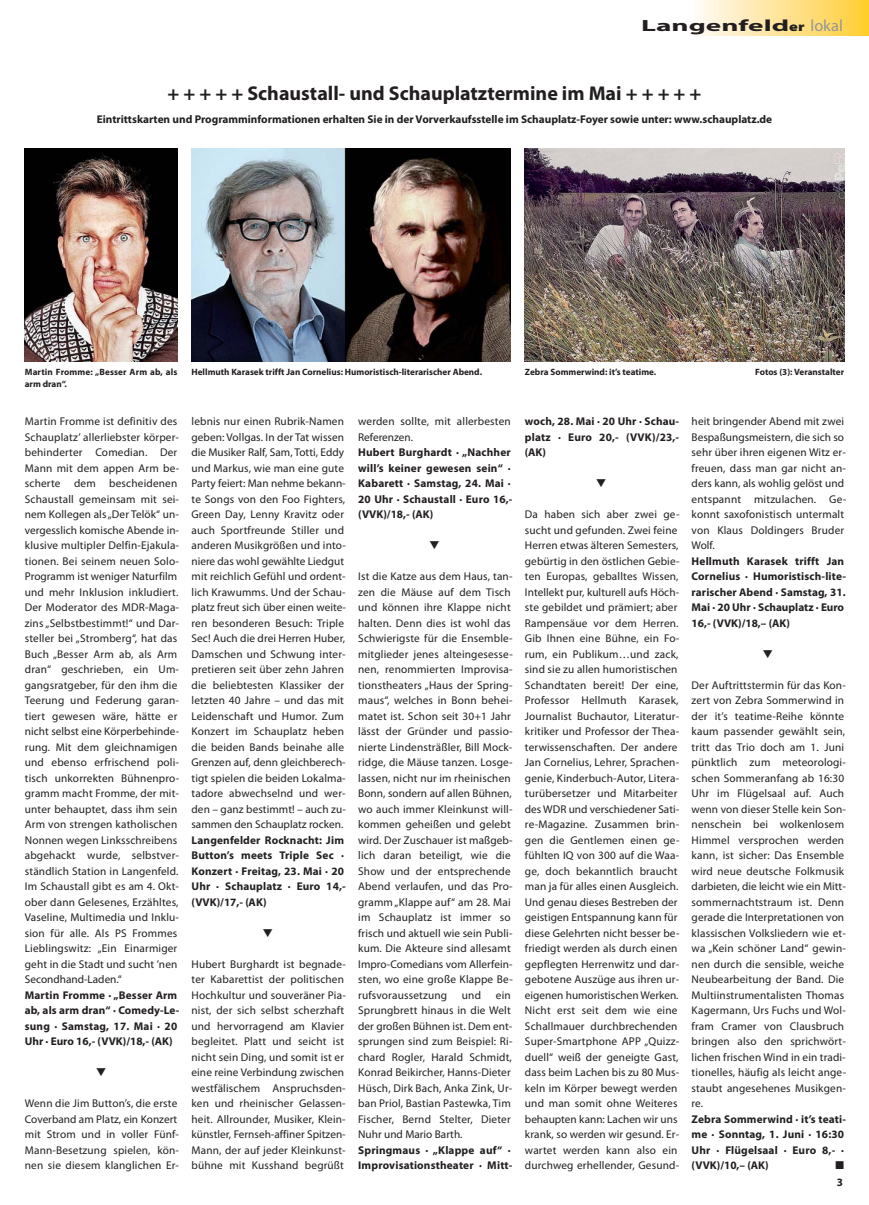
<style>
.page{position:relative;width:869px;height:1205px;background:#fff}
.page>*{position:absolute;margin:0;border:0;box-sizing:border-box;transform-origin:0 0}
.t1{font:700 20px "Myriad Pro";color:#231f20}
.t2{font:700 16.25px "Myriad Pro";color:#231f20;scale:1.8 1}
.t3{font:11.25px/15.5px "Myriad Pro";letter-spacing:.015em;color:#231f20}
.t4{font:700 11.25px/15.5px "Myriad Pro";letter-spacing:.015em;color:#231f20}
.t5{font:11.25px "Zapf Dingbats ITC";color:#231f20}
.t6{font:700 9.12px/11.6px "Myriad Pro";color:#231f20}
.s1{font-weight:900;font-size:13px}
.s2{font-weight:400;color:#939598}
</style>
<div class="page">
<div style="left:691px;top:0;width:177px;height:35px;background:linear-gradient(to right,#fffbfc,#ffcd36)"></div>
<img style="left:25px;top:149px;width:152px;height:212px">
<img style="left:524px;top:149px;width:319px;height:212px">
<img style="left:191px;top:149px;width:319px;height:212px">
<h2 class="t2" style="left:641px;top:20px;width:113px">Langenfeld<span class="s1">er</span> <span class="s2">lokal</span></h2>
<h1 class="t1" style="left:167px;top:85px;width:535px">+ + + + + Schaustall- und Schauplatztermine im Mai + + + + +</h1>
<p class="t4" style="left:97px;top:113px;width:676px">Eintrittskarten und Programminformationen erhalten Sie in der Vorverkaufsstelle im Schauplatz-Foyer sowie unter: www.schauplatz.de</p>
<p class="t6" style="left:25px;top:367px;width:154px">Martin Fromme: „Besser Arm ab, als arm dran“.</p>
<p class="t6" style="left:191px;top:367px;width:292px">Hellmuth Karasek trifft Jan Cornelius: Humoristisch-literarischer Abend.</p>
<p class="t6" style="left:524px;top:367px;width:133px">Zebra Sommerwind: it’s teatime.</p>
<p class="t6" style="left:754px;top:367px;width:90px">Fotos (3): Veranstalter</p>
<p class="t3" style="left:25px;top:414px;width:156px">Martin Fromme ist definitiv des<br>Schauplatz’ allerliebster körper&shy;behinderter Comedian. Der<br>Mann mit dem appen Arm be&shy;scherte dem bescheidenen<br>Schaustall gemeinsam mit sei&shy;nem Kollegen als „Der Telök“ un&shy;vergesslich komische Abende in&shy;klusive multipler Delfin-Ejakula&shy;tionen. Bei seinem neuen Solo-<br>Programm ist weniger Naturfilm und mehr Inklusion inkludiert.<br>Der Moderator des MDR-Maga&shy;zins „Selbstbestimmt!“ und Dar&shy;steller bei „Stromberg“, hat das<br>Buch „Besser Arm ab, als Arm dran“ geschrieben, ein Um&shy;gangsratgeber, für den ihm die<br>Teerung und Federung garan&shy;tiert gewesen wäre, hätte er nicht selbst eine Körperbehinde&shy;rung. Mit dem gleichnamigen und ebenso erfrischend poli&shy;tisch unkorrekten Bühnenpro&shy;gramm macht Fromme, der mit&shy;unter behauptet, dass ihm sein<br>Arm von strengen katholischen<br>Nonnen wegen Linksschreibens abgehackt wurde, selbstver&shy;ständlich Station in Langenfeld.<br>Im Schaustall gibt es am 4. Okt&shy;ober dann Gelesenes, Erzähltes,<br>Vaseline, Multimedia und Inklu&shy;sion für alle. Als PS Frommes<br>Lieblingswitz: „Ein Einarmiger geht in die Stadt und sucht ’nen<br>Secondhand-Laden.“</p>
<p class="t4" style="left:25px;top:988px;width:156px">Martin Fromme · „Besser Arm ab, als arm dran“ · Comedy-Le&shy;sung · Samstag, 17. Mai · 20<br>Uhr · Euro 16,- (VVK)/18,- (AK)</p>
<p class="t3" style="left:25px;top:1097px;width:156px">Wenn die Jim Button’s, die erste<br>Coverband am Platz, ein Konzert mit Strom und in voller Fünf-<br>Mann-Besetzung spielen, kön&shy;nen sie diesem klanglichen Er-</p>
<p class="t3" style="left:191px;top:415px;width:156px">lebnis nur einen Rubrik-Namen geben: Vollgas. In der Tat wissen die Musiker Ralf, Sam, Totti, Eddy und Markus, wie man eine gute<br>Party feiert: Man nehme bekann&shy;te Songs von den Foo Fighters,<br>Green Day, Lenny Kravitz oder auch Sportfreunde Stiller und anderen Musikgrößen und into&shy;niere das wohl gewählte Liedgut mit reichlich Gefühl und ordent&shy;lich Krawumms. Und der Schau&shy;platz freut sich über einen weite&shy;ren besonderen Besuch: Triple<br>Sec! Auch die drei Herren Huber,<br>Damschen und Schwung inter&shy;pretieren seit über zehn Jahren die beliebtesten Klassiker der letzten 40 Jahre – und das mit<br>Leidenschaft und Humor. Zum<br>Konzert im Schauplatz heben die beiden Bands beinahe alle<br>Grenzen auf, denn gleichberech&shy;tigt spielen die beiden Lokalma&shy;tadore abwechselnd und wer&shy;den – ganz bestimmt! – auch zu&shy;sammen den Schauplatz rocken.</p>
<p class="t4" style="left:191px;top:833px;width:156px">Langenfelder Rocknacht: Jim<br>Button’s meets Triple Sec ·<br>Konzert · Freitag, 23. Mai · 20<br>Uhr · Schauplatz · Euro 14,- (VVK)/17,- (AK)</p>
<p class="t3" style="left:191px;top:957px;width:156px">Hubert Burghardt ist begnade&shy;ter Kabarettist der politischen<br>Hochkultur und souveräner Pia&shy;nist, der sich selbst scherzhaft und hervorragend am Klavier begleitet. Platt und seicht ist nicht sein Ding, und somit ist er eine reine Verbindung zwischen westfälischem Anspruchsden&shy;ken und rheinischer Gelassen&shy;heit. Allrounder, Musiker, Klein&shy;künstler, Fernseh-affiner Spitzen-<br>Mann, der auf jeder Kleinkunst&shy;bühne mit Kusshand begrüßt</p>
<p class="t3" style="left:358px;top:415px;width:154px">werden sollte, mit allerbesten<br>Referenzen.</p>
<p class="t4" style="left:358px;top:446px;width:156px">Hubert Burghardt · „Nachher will’s keiner gewesen sein“ ·<br>Kabarett · Samstag, 24. Mai ·<br>20 Uhr · Schaustall · Euro 16,- (VVK)/18,- (AK)</p>
<p class="t3" style="left:358px;top:570px;width:156px">Ist die Katze aus dem Haus, tan&shy;zen die Mäuse auf dem Tisch und können ihre Klappe nicht halten. Denn dies ist wohl das<br>Schwierigste für die Ensemble&shy;mitglieder jenes alteingesesse&shy;nen, renommierten Improvisa&shy;tionstheaters „Haus der Spring&shy;maus“, welches in Bonn behei&shy;matet ist. Schon seit 30+1 Jahr lässt der Gründer und passio&shy;nierte Lindensträßler, Bill Mock&shy;ridge, die Mäuse tanzen. Losge&shy;lassen, nicht nur im rheinischen<br>Bonn, sondern auf allen Bühnen, wo auch immer Kleinkunst will&shy;kommen geheißen und gelebt wird. Der Zuschauer ist maßgeb&shy;lich daran beteiligt, wie die<br>Show und der entsprechende<br>Abend verlaufen, und das Pro&shy;gramm „Klappe auf“ am 28. Mai im Schauplatz ist immer so frisch und aktuell wie sein Publi&shy;kum. Die Akteure sind allesamt<br>Impro-Comedians vom Allerfein&shy;sten, wo eine große Klappe Be&shy;rufsvoraussetzung</p>
<p class="t3" style="left:461px;top:988px;width:21px">und</p>
<p class="t3" style="left:358px;top:988px;width:156px;text-indent:138px">ein<br>Sprungbrett hinaus in die Welt der großen Bühnen ist. Dem ent&shy;sprungen sind zum Beispiel: Ri&shy;chard Rogler, Harald Schmidt,<br>Konrad Beikircher, Hanns-Dieter<br>Hüsch, Dirk Bach, Anka Zink, Ur&shy;ban Priol, Bastian Pastewka, Tim<br>Fischer, Bernd Stelter, Dieter<br>Nuhr und Mario Barth.</p>
<p class="t4" style="left:358px;top:1143px;width:156px">Springmaus · „Klappe auf“ ·<br>Improvisationstheater · Mitt-</p>
<p class="t4" style="left:524px;top:415px;width:156px;text-align:justify">woch, 28. Mai · 20 Uhr · Schau&shy;platz · Euro 20,- (VVK)/23,- (AK)</p>
<p class="t3" style="left:524px;top:508px;width:156px">Da haben sich aber zwei ge&shy;sucht und gefunden. Zwei feine<br>Herren etwas älteren Semesters, gebürtig in den östlichen Gebie&shy;ten Europas, geballtes Wissen,<br>Intellekt pur, kulturell aufs Höch&shy;ste gebildet und prämiert; aber<br>Rampensäue vor dem Herren.<br>Gib Ihnen eine Bühne, ein Fo&shy;rum, ein Publikum…und zack, sind sie zu allen humoristischen<br>Schandtaten bereit! Der eine,<br>Professor Hellmuth Karasek,<br>Journalist Buchautor, Literatur&shy;kritiker und Professor der Thea&shy;terwissenschaften. Der andere<br>Jan Cornelius, Lehrer, Sprachen&shy;genie, Kinderbuch-Autor, Litera&shy;turübersetzer und Mitarbeiter des WDR und verschiedener Sati&shy;re-Magazine. Zusammen brin&shy;gen die Gentlemen einen ge&shy;fühlten IQ von 300 auf die Waa&shy;ge, doch bekanntlich braucht man ja für alles einen Ausgleich.<br>Und genau dieses Bestreben der geistigen Entspannung kann für diese Gelehrten nicht besser be&shy;friedigt werden als durch einen gepflegten Herrenwitz und dar&shy;gebotene Auszüge aus ihren ur&shy;eigenen humoristischen Werken.<br>Nicht erst seit dem wie eine<br>Schallmauer durchbrechenden<br>Super-Smartphone APP „Quizz&shy;duell“ weiß der geneigte Gast, dass beim Lachen bis zu 80 Mus&shy;keln im Körper bewegt werden und man somit ohne Weiteres behaupten kann: Lachen wir uns krank, so werden wir gesund. Er&shy;wartet werden kann also ein durchweg erhellender, Gesund-</p>
<p class="t3" style="left:691px;top:415px;width:156px">heit bringender Abend mit zwei<br>Bespaßungsmeistern, die sich so sehr über ihren eigenen Witz er&shy;freuen, dass man gar nicht an&shy;ders kann, als wohlig gelöst und entspannt mitzulachen. Ge&shy;konnt saxofonistisch untermalt von Klaus Doldingers Bruder<br>Wolf.</p>
<p class="t4" style="left:691px;top:554px;width:156px">Hellmuth Karasek trifft Jan<br>Cornelius · Humoristisch-lite&shy;rarischer Abend · Samstag, 31.<br>Mai · 20 Uhr · Schauplatz · Euro<br>16,- (VVK)/18,– (AK)</p>
<p class="t3" style="left:691px;top:678px;width:156px">Der Auftrittstermin für das Kon&shy;zert von Zebra Sommerwind in der it’s teatime-Reihe könnte kaum passender gewählt sein, tritt das Trio doch am 1. Juni pünktlich zum meteorologi&shy;schen Sommeranfang ab 16:30<br>Uhr im Flügelsaal auf. Auch wenn von dieser Stelle kein Son&shy;nenschein bei wolkenlosem<br>Himmel versprochen werden kann, ist sicher: Das Ensemble wird neue deutsche Folkmusik darbieten, die leicht wie ein Mitt&shy;sommernachtstraum ist. Denn gerade die Interpretationen von klassischen Volksliedern wie et&shy;wa „Kein schöner Land“ gewin&shy;nen durch die sensible, weiche<br>Neubearbeitung der Band. Die<br>Multiinstrumentalisten Thomas<br>Kagermann, Urs Fuchs und Wol&shy;fram Cramer von Clausbruch bringen also den sprichwört&shy;lichen frischen Wind in ein tradi&shy;tionelles, häufig als leicht ange&shy;staubt angesehenes Musikgen&shy;re.</p>
<p class="t4" style="left:691px;top:1112px;width:156px">Zebra Sommerwind · it’s teati&shy;me · Sonntag, 1. Juni · 16:30<br>Uhr · Flügelsaal · Euro 8,- · (VVK)/10,– (AK)</p>
<p class="t5" style="left:835px;top:1161px;width:10px">■</p>
</div>
